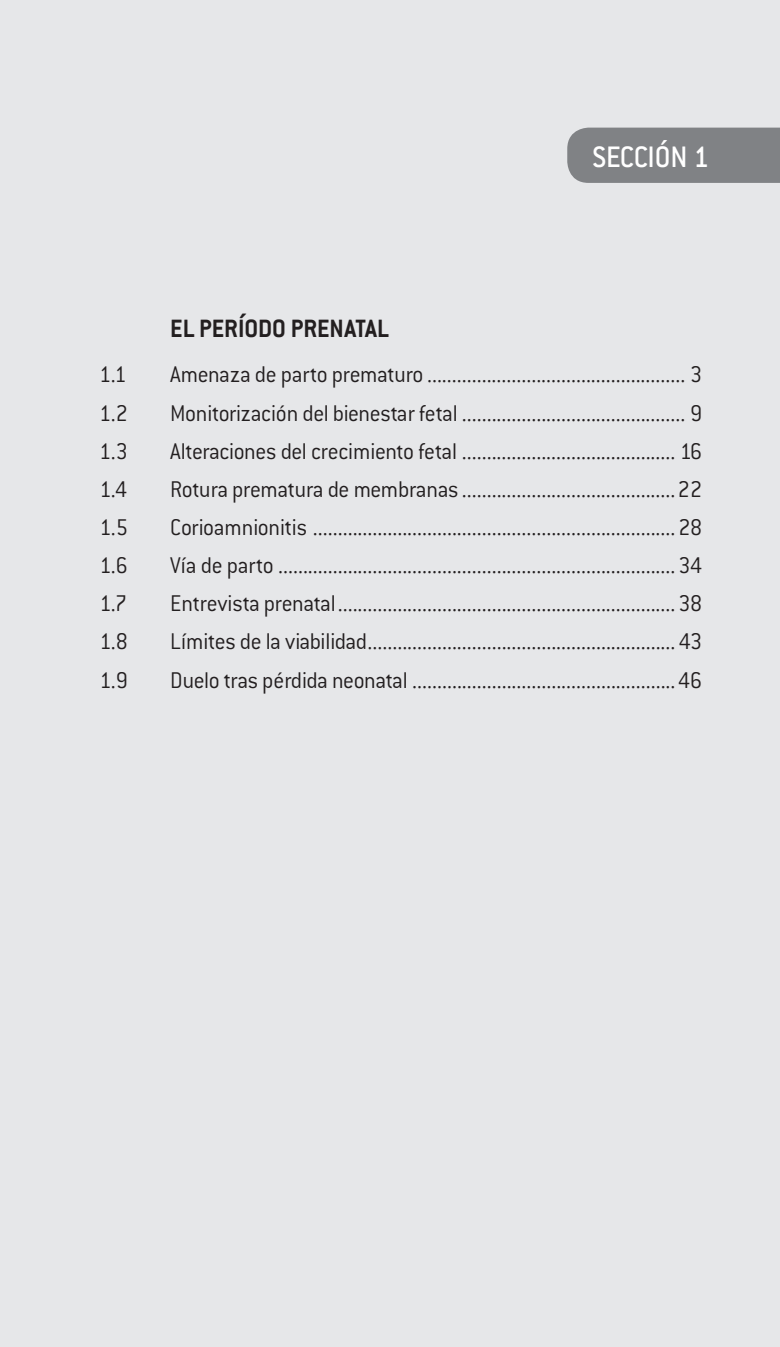
<style>
.page{position:relative;width:780px;height:1347px;background:#fff}
.page>*{position:absolute;margin:0;border:0;box-sizing:border-box;transform-origin:0 0}
.t1{font:500 32.5px "Conduit ITC";letter-spacing:-.005em;color:#fff;scale:.95 1}
.t2{font:700 27.5px "Conduit ITC";color:#231f20;scale:.95 1}
.t3{font:300 25px "Conduit ITC";letter-spacing:-.015em;color:#231f20;scale:.95 1}
</style>
<div class="page">
<div style="left:0;top:0;width:780px;height:1346px;background:#e6e7e9"></div>
<div style="left:567px;top:128px;width:213px;height:55px;background:#808285"></div>
<p class="t2" style="left:170px;top:312px;width:232px">EL PERÍODO PRENATAL</p>
<h1 class="t1" style="left:592px;top:138px;width:124px">SECCIÓN 1</h1>
<p class="t3" style="left:99px;top:361px;width:30px">1.1</p>
<p class="t3" style="left:170px;top:361px;width:561px">Amenaza de parto prematuro .................................................... 3</p>
<p class="t3" style="left:99px;top:399px;width:32px">1.2</p>
<p class="t3" style="left:170px;top:399px;width:561px">Monitorización del bienestar fetal ............................................. 9</p>
<p class="t3" style="left:99px;top:437px;width:32px">1.3</p>
<p class="t3" style="left:170px;top:437px;width:561px">Alteraciones del crecimiento fetal ........................................... 16</p>
<p class="t3" style="left:99px;top:475px;width:31px">1.4</p>
<p class="t3" style="left:170px;top:475px;width:561px">Rotura prematura de membranas ...........................................22</p>
<p class="t3" style="left:99px;top:513px;width:32px">1.5</p>
<p class="t3" style="left:170px;top:513px;width:561px">Corioamnionitis ......................................................................... 28</p>
<p class="t3" style="left:99px;top:551px;width:32px">1.6</p>
<p class="t3" style="left:170px;top:551px;width:561px">Vía de parto ................................................................................ 34</p>
<p class="t3" style="left:99px;top:590px;width:31px">1.7</p>
<p class="t3" style="left:170px;top:590px;width:561px">Entrevista prenatal....................................................................38</p>
<p class="t3" style="left:99px;top:628px;width:32px">1.8</p>
<p class="t3" style="left:170px;top:628px;width:561px">Límites de la viabilidad.............................................................. 43</p>
<p class="t3" style="left:99px;top:666px;width:32px">1.9</p>
<p class="t3" style="left:170px;top:666px;width:561px">Duelo tras pérdida neonatal .....................................................46</p>
</div>
